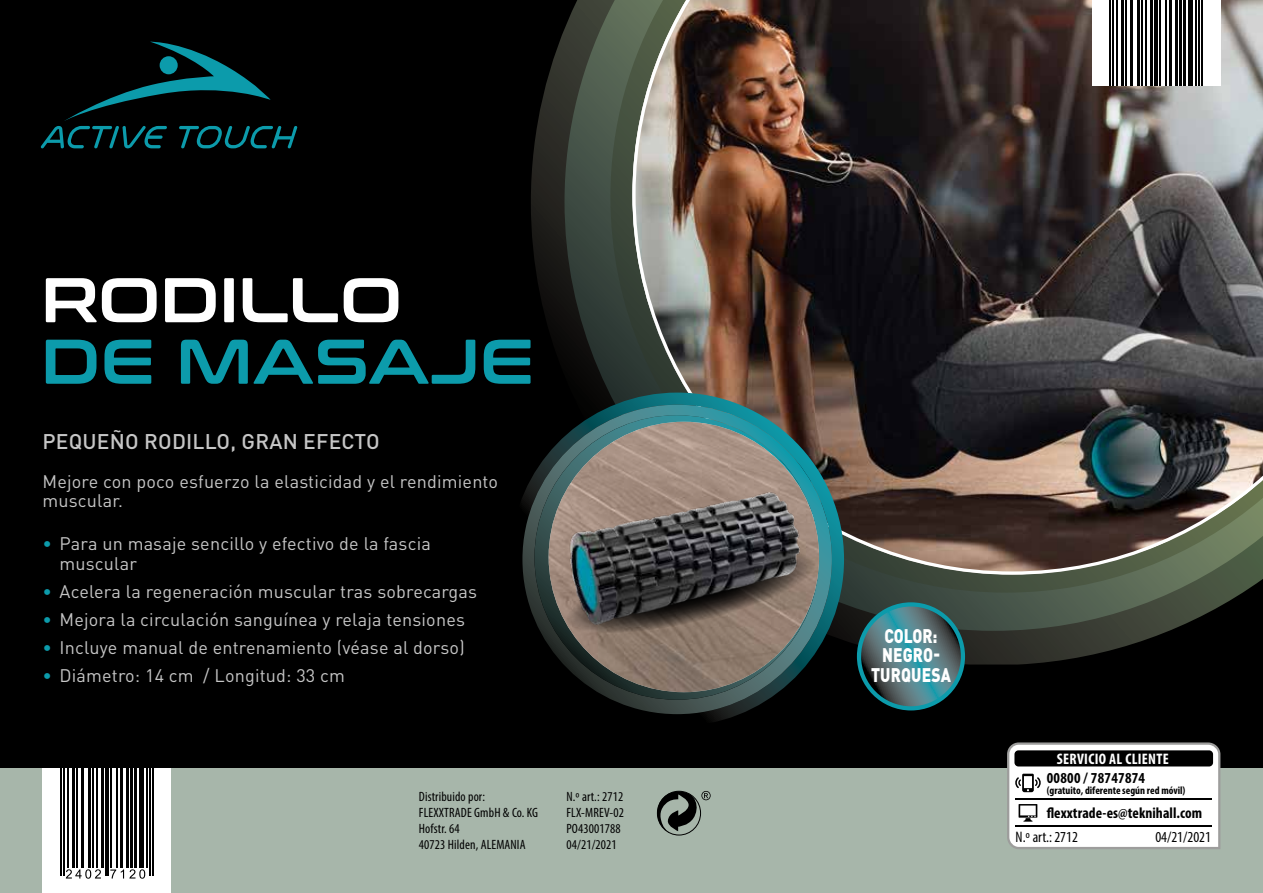
<style>
.page{position:relative;width:1263px;height:893px;background:#fff}
.page>*{position:absolute;margin:0;border:0;box-sizing:border-box;transform-origin:0 0}
.t1{font:63px "Conthrax Sb";letter-spacing:.01em;color:#0c9bab}
.t2{font:63px "Conthrax Sb";letter-spacing:.01em;color:#fff}
.t3{font:500 21px "DIN Pro";letter-spacing:.01em;color:#c6c6c6}
.t4{font:900 19.5px/19.5px "DIN Pro";letter-spacing:.01em;color:#fff;text-align:center;scale:.8 1}
.t5{font:18px/19.5px "DIN Pro";letter-spacing:.01em;color:#c6c6c6}
.t6{font:700 condensed 15.3px "Myriad Pro";letter-spacing:.005em;color:#000}
.t7{font:condensed 15.3px "Myriad Pro";color:#000}
.t8{font:700 condensed 15.3px "Myriad Pro";letter-spacing:.02em;color:#fff}
.t9{font:condensed 13.5px/16px "Myriad Pro";letter-spacing:.01em;color:#000}
.t10{font:700 condensed 10.95px "Myriad Pro";color:#000}
.s1{color:#0c9bab}
</style>
<div class="page">
<div style="left:0;top:0;width:1263px;height:768px;background:#000"></div>
<svg style="left:531px;top:31px;width:637px;height:633px"></svg>
<svg style="left:564px;top:0;width:678px;height:631px;background:#374138"></svg>
<svg style="left:610px;top:0;width:653px;height:593px;background:#435042"></svg>
<img style="left:632px;top:0;width:631px;height:575px">
<div style="left:0;top:768px;width:1263px;height:125px;background:#a7b6aa"></div>
<svg style="left:41px;top:41px;width:256px;height:107px"></svg>
<div style="left:160px;top:56px;width:18px;height:18px;background:#0c9bab;border-radius:50%"></div>
<div style="left:43px;top:768px;width:128px;height:125px;background:#fff"></div>
<hr style="left:61px;top:768px;width:1px;height:107px;background:#000">
<hr style="left:63px;top:768px;width:2px;height:107px;background:#000">
<hr style="left:68px;top:768px;width:1px;height:99px;background:#000">
<hr style="left:72px;top:768px;width:3px;height:99px;background:#000">
<hr style="left:76px;top:768px;width:1px;height:99px;background:#000">
<hr style="left:81px;top:768px;width:3px;height:99px;background:#000">
<hr style="left:88px;top:768px;width:3px;height:99px;background:#000">
<hr style="left:92px;top:768px;width:2px;height:99px;background:#000">
<hr style="left:97px;top:768px;width:1px;height:99px;background:#000">
<hr style="left:101px;top:768px;width:3px;height:99px;background:#000">
<hr style="left:105px;top:768px;width:1px;height:107px;background:#000">
<hr style="left:108px;top:768px;width:1px;height:107px;background:#000">
<hr style="left:110px;top:768px;width:2px;height:99px;background:#000">
<hr style="left:116px;top:768px;width:1px;height:99px;background:#000">
<hr style="left:120px;top:768px;width:3px;height:99px;background:#000">
<hr style="left:126px;top:768px;width:2px;height:99px;background:#000">
<hr style="left:130px;top:768px;width:3px;height:99px;background:#000">
<hr style="left:134px;top:768px;width:3px;height:99px;background:#000">
<div style="left:139px;top:768px;width:5px;height:99px;background:#000"></div>
<hr style="left:146px;top:768px;width:2px;height:99px;background:#000">
<hr style="left:149px;top:768px;width:2px;height:107px;background:#000">
<hr style="left:152px;top:768px;width:1px;height:107px;background:#000">
<svg style="left:66px;top:869px;width:35px;height:10px"></svg>
<svg style="left:110px;top:869px;width:35px;height:10px"></svg>
<svg style="left:1091px;top:0;width:129px;height:85px;fill:#fff"></svg>
<hr style="left:1110px;top:0;width:1px;height:85px;background:#000">
<hr style="left:1112px;top:0;width:2px;height:85px;background:#000">
<hr style="left:1117px;top:0;width:1px;height:85px;background:#000">
<hr style="left:1121px;top:0;width:2px;height:85px;background:#000">
<hr style="left:1125px;top:0;width:1px;height:85px;background:#000">
<hr style="left:1130px;top:0;width:3px;height:85px;background:#000">
<hr style="left:1137px;top:0;width:3px;height:85px;background:#000">
<hr style="left:1141px;top:0;width:2px;height:85px;background:#000">
<hr style="left:1146px;top:0;width:1px;height:85px;background:#000">
<hr style="left:1150px;top:0;width:2px;height:85px;background:#000">
<hr style="left:1154px;top:0;width:1px;height:85px;background:#000">
<hr style="left:1157px;top:0;width:1px;height:85px;background:#000">
<hr style="left:1159px;top:0;width:2px;height:85px;background:#000">
<hr style="left:1165px;top:0;width:1px;height:85px;background:#000">
<hr style="left:1169px;top:0;width:3px;height:85px;background:#000">
<hr style="left:1174px;top:0;width:3px;height:85px;background:#000">
<hr style="left:1179px;top:0;width:2px;height:85px;background:#000">
<hr style="left:1183px;top:0;width:3px;height:85px;background:#000">
<div style="left:1188px;top:0;width:5px;height:85px;background:#000"></div>
<hr style="left:1195px;top:0;width:2px;height:85px;background:#000">
<hr style="left:1198px;top:0;width:1px;height:85px;background:#000">
<hr style="left:1201px;top:0;width:1px;height:85px;background:#000">
<svg style="left:1007px;top:742px;width:213px;height:107px"></svg>
<div style="left:1014px;top:750px;width:199px;height:16px;background:#000;border-radius:4px"></div>
<svg style="left:657px;top:791px;width:54px;height:46px;background:#6d776f"></svg>
<svg style="left:521px;top:393px;width:323px;height:329px"></svg>
<svg style="left:522px;top:405px;width:310px;height:309px"></svg>
<svg style="left:534px;top:415px;width:285px;height:285px;background:#2e5050"></svg>
<img style="left:549px;top:422px;width:270px;height:270px">
<img style="left:549px;top:448px;width:270px;height:204px">
<svg style="left:859px;top:604px;width:104px;height:104px;background:#49787f"></svg>
<div style="left:857px;top:602px;width:108px;height:108px;border:4px solid #0c9bab;border-radius:50%"></div>
<h1 class="t2" style="left:42px;top:252px;width:362px">RODILLO</h1>
<h1 class="t1" style="left:42px;top:313px;width:493px">DE MASAJE</h1>
<p class="t3" style="left:43px;top:427px;width:339px">PEQUEÑO RODILLO, GRAN EFECTO</p>
<p class="t5" style="left:43px;top:471px;width:457px">Mejore con poco esfuerzo la elasticidad y el rendimiento muscular.</p>
<p class="t5" style="left:60px;top:533px;width:373px;text-indent:-17px"><span class="s1">•</span> Para un masaje sencillo y efectivo de la fascia muscular</p>
<p class="t5" style="left:43px;top:581px;width:436px"><span class="s1">•</span> Acelera la regeneración muscular tras sobrecargas</p>
<p class="t5" style="left:43px;top:609px;width:424px"><span class="s1">•</span> Mejora la circulación sanguínea y relaja tensiones</p>
<p class="t5" style="left:43px;top:637px;width:424px"><span class="s1">•</span> Incluye manual de entrenamiento (véase al dorso)</p>
<p class="t5" style="left:43px;top:665px;width:304px"><span class="s1">•</span> Diámetro: 14 cm / Longitud: 33 cm</p>
<p class="t9" style="left:419px;top:788px;width:121px">Distribuido por:<br>FLEXXTRADE GmbH &amp; Co. KG<br>Hofstr. 64<br>40723 Hilden, ALEMANIA</p>
<p class="t9" style="left:566px;top:788px;width:59px">N.º art.: 2712<br>FLX-MREV-02<br>PO43001788<br>04/21/2021</p>
<p class="t4" style="left:871px;top:625px;width:101px">COLOR:<br>NEGRO-<br>TURQUESA</p>
<p class="t8" style="left:1057px;top:749px;width:113px">SERVICIO AL CLIENTE</p>
<p class="t6" style="left:1047px;top:768px;width:100px">00800 / 78747874</p>
<p class="t10" style="left:1047px;top:783px;width:140px">(gratuito, diferente según red móvil)</p>
<p class="t7" style="left:1015px;top:828px;width:64px">N.º art.: 2712</p>
<p class="t7" style="left:1155px;top:828px;width:57px">04/21/2021</p>
<p class="t6" style="left:1047px;top:803px;width:157px">flexxtrade-es@teknihall.com</p>
</div>
